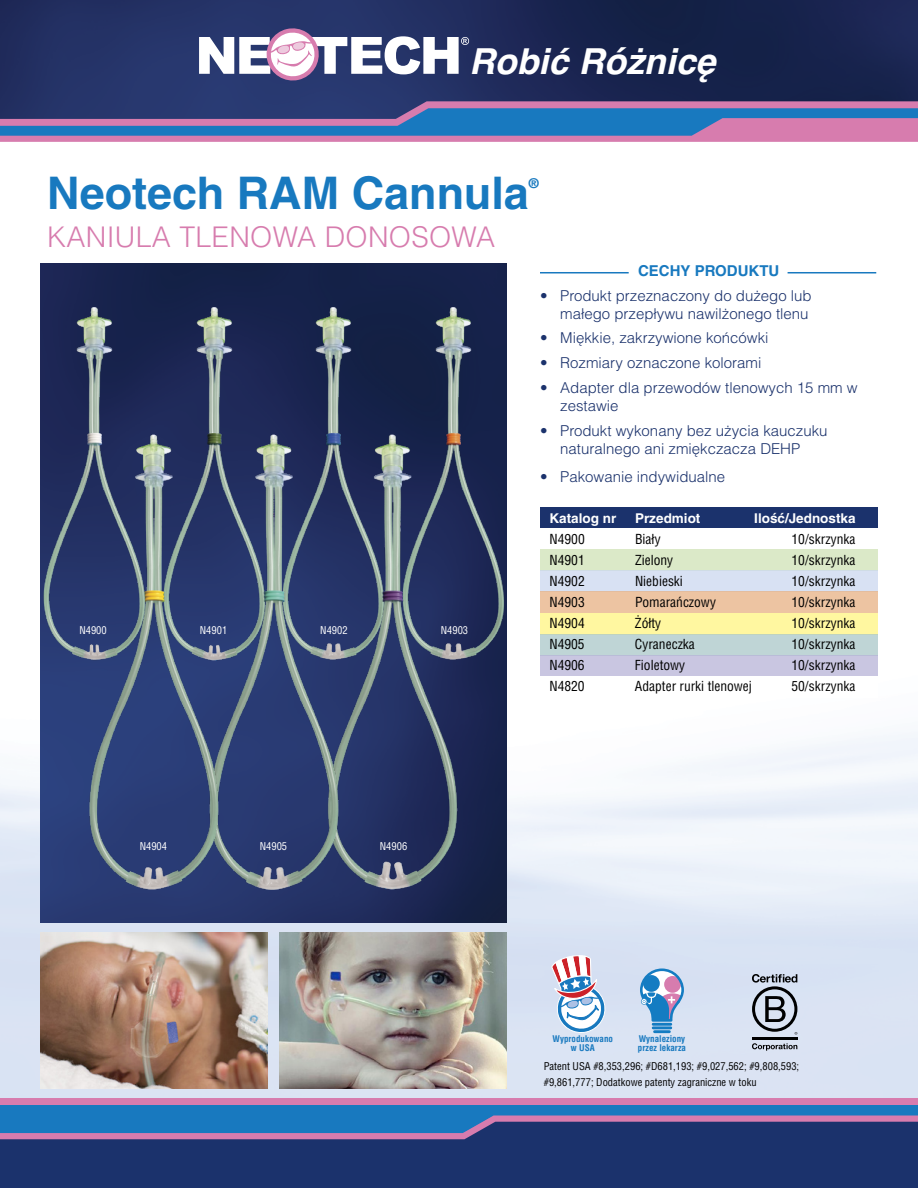
<style>
.page{position:relative;width:918px;height:1188px;background:#fff}
.page>*{position:absolute;margin:0;border:0;box-sizing:border-box;transform-origin:0 0}
.t1{font:700 45px "Helvetica LT Pro";color:#1879bf}
.t2{font:italic 700 35.7px "Helvetica";color:#fff}
.t3{font:300 28.5px "Helvetica LT Pro";letter-spacing:.01em;color:#d77cae}
.t4{font:300 15px/18px "Helvetica LT Pro";color:#1b326c;text-align:right}
.t5{font:700 15px "Helvetica LT Pro";color:#1879bf}
.t6{font:condensed 13.5px "Helvetica LT Pro";color:#000}
.t7{font:700 13.5px "Helvetica LT Pro";color:#fff}
.t8{font:700 13.5px "Helvetica LT Pro";color:#1879bf}
.t9{font:condensed 10.5px/15.6px "Helvetica LT Pro";color:#000}
.t10{font:condensed 10.5px "Helvetica LT Pro";color:#fff}
.t11{font:700 condensed 9px/9px "Helvetica LT Pro";color:#1879bf;text-align:center}
</style>
<div class="page">
<img style="left:0;top:507px;width:918px;height:592px">
<img style="left:40px;top:263px;width:466px;height:659px">
<img style="left:155px;top:301px;width:115px;height:121px">
<img style="left:270px;top:301px;width:120px;height:121px">
<img style="left:390px;top:301px;width:123px;height:361px">
<img style="left:387px;top:422px;width:75px;height:475px">
<img style="left:267px;top:422px;width:120px;height:475px">
<img style="left:84px;top:422px;width:183px;height:475px">
<div style="left:0;top:1116px;width:918px;height:72px;background:#1b326c"></div>
<svg style="left:0;top:1105px;width:918px;height:34px"></svg>
<div style="left:0;top:1099px;width:918px;height:6px;background:#d77cae"></div>
<hr style="left:540px;top:272px;width:89px;height:1px;background:#1879bf">
<hr style="left:788px;top:272px;width:88px;height:1px;background:#1879bf">
<img style="left:0;top:0;width:918px;height:101px">
<svg style="left:0;top:101px;width:918px;height:41px;background:#6b6da7"></svg>
<div style="left:540px;top:508px;width:338px;height:21px;background:#1b326c"></div>
<div style="left:540px;top:529px;width:338px;height:21px;background:#fff"></div>
<div style="left:540px;top:614px;width:338px;height:21px;background:#fff7a0"></div>
<div style="left:540px;top:550px;width:338px;height:21px;background:#dbe9c8"></div>
<div style="left:540px;top:635px;width:338px;height:21px;background:#bfd5d6"></div>
<div style="left:540px;top:571px;width:338px;height:21px;background:#d8e1f3"></div>
<div style="left:540px;top:656px;width:338px;height:21px;background:#c9c6e1"></div>
<div style="left:540px;top:592px;width:338px;height:21px;background:#edc4a2"></div>
<div style="left:540px;top:677px;width:338px;height:21px;background:#fff"></div>
<img style="left:31px;top:301px;width:124px;height:361px">
<img style="left:280px;top:932px;width:226px;height:156px">
<img style="left:40px;top:932px;width:227px;height:156px">
<hr style="left:752px;top:1037px;width:45px;height:3px;background:#000">
<svg style="left:752px;top:974px;width:45px;height:61px;background:#969da8"></svg>
<svg style="left:752px;top:1043px;width:45px;height:8px"></svg>
<svg style="left:551px;top:955px;width:54px;height:78px"></svg>
<hr style="left:653px;top:1023px;width:18px;height:3px;background:#147cc2">
<hr style="left:653px;top:1026px;width:18px;height:3px;background:#147cc2">
<hr style="left:655px;top:1030px;width:14px;height:3px;background:#147cc2">
<svg style="left:639px;top:967px;width:46px;height:56px;background:#8fafd7"></svg>
<svg style="left:199px;top:28px;width:270px;height:55px"></svg>
<h2 class="t2" style="left:469px;top:39px;width:248px">Robić Różnicę</h2>
<h1 class="t1" style="left:47px;top:166px;width:483px">Neotech RAM Cannula</h1>
<p class="t8" style="left:529px;top:175px;width:11px">®</p>
<h3 class="t3" style="left:47px;top:219px;width:449px">KANIULA TLENOWA DONOSOWA</h3>
<p class="t10" style="left:79px;top:624px;width:29px">N4900</p>
<p class="t10" style="left:200px;top:624px;width:29px">N4901</p>
<p class="t10" style="left:320px;top:624px;width:29px">N4902</p>
<p class="t10" style="left:441px;top:624px;width:29px">N4903</p>
<p class="t10" style="left:140px;top:840px;width:29px">N4904</p>
<p class="t10" style="left:260px;top:840px;width:29px">N4905</p>
<p class="t10" style="left:380px;top:840px;width:29px">N4906</p>
<p class="t5" style="left:638px;top:262px;width:143px">CECHY PRODUKTU</p>
<p class="t4" style="left:540px;top:286px;width:273px">• Produkt przeznaczony do dużego lub małego przepływu nawilżonego tlenu</p>
<p class="t4" style="left:540px;top:329px;width:230px">• Miękkie, zakrzywione końcówki</p>
<p class="t4" style="left:540px;top:354px;width:223px">• Rozmiary oznaczone kolorami</p>
<p class="t4" style="left:560px;top:378px;width:299px;text-align:left;text-indent:-20px">• Adapter dla przewodów tlenowych 15 mm w zestawie</p>
<p class="t4" style="left:540px;top:421px;width:289px;text-align:center">• Produkt wykonany bez użycia kauczuku naturalnego ani zmiękczacza DEHP</p>
<p class="t4" style="left:540px;top:468px;width:187px">• Pakowanie indywidualne</p>
<p class="t7" style="left:550px;top:510px;width:68px">Katalog nr</p>
<p class="t7" style="left:635px;top:510px;width:67px">Przedmiot</p>
<p class="t7" style="left:754px;top:510px;width:103px">Ilość/Jednostka</p>
<p class="t6" style="left:550px;top:531px;width:37px">N4900</p>
<p class="t6" style="left:635px;top:531px;width:27px">Biały</p>
<p class="t6" style="left:792px;top:531px;width:65px">10/skrzynka</p>
<p class="t6" style="left:550px;top:552px;width:37px">N4901</p>
<p class="t6" style="left:635px;top:552px;width:40px">Zielony</p>
<p class="t6" style="left:792px;top:552px;width:65px">10/skrzynka</p>
<p class="t6" style="left:550px;top:573px;width:37px">N4902</p>
<p class="t6" style="left:635px;top:573px;width:49px">Niebieski</p>
<p class="t6" style="left:792px;top:573px;width:65px">10/skrzynka</p>
<p class="t6" style="left:550px;top:594px;width:37px">N4903</p>
<p class="t6" style="left:635px;top:594px;width:82px">Pomarańczowy</p>
<p class="t6" style="left:792px;top:594px;width:65px">10/skrzynka</p>
<p class="t6" style="left:550px;top:615px;width:37px">N4904</p>
<p class="t6" style="left:635px;top:615px;width:28px">Żółty</p>
<p class="t6" style="left:792px;top:615px;width:65px">10/skrzynka</p>
<p class="t6" style="left:549px;top:636px;width:37px">N4905</p>
<p class="t6" style="left:635px;top:636px;width:61px">Cyraneczka</p>
<p class="t6" style="left:791px;top:636px;width:65px">10/skrzynka</p>
<p class="t6" style="left:549px;top:657px;width:37px">N4906</p>
<p class="t6" style="left:635px;top:657px;width:52px">Fioletowy</p>
<p class="t6" style="left:791px;top:657px;width:65px">10/skrzynka</p>
<p class="t6" style="left:549px;top:678px;width:37px">N4820</p>
<p class="t6" style="left:635px;top:678px;width:118px">Adapter rurki tlenowej</p>
<p class="t6" style="left:791px;top:678px;width:65px">50/skrzynka</p>
<p class="t11" style="left:553px;top:1034px;width:62px">Wyprodukowano w USA</p>
<p class="t11" style="left:638px;top:1034px;width:50px;text-align:left">Wynaleziony przez lekarza</p>
<p class="t9" style="left:544px;top:1059px;width:257px">Patent USA #8,353,296; #D681,193; #9,027,562; #9,808,593; #9,861,777; Dodatkowe patenty zagraniczne w toku</p>
</div>
